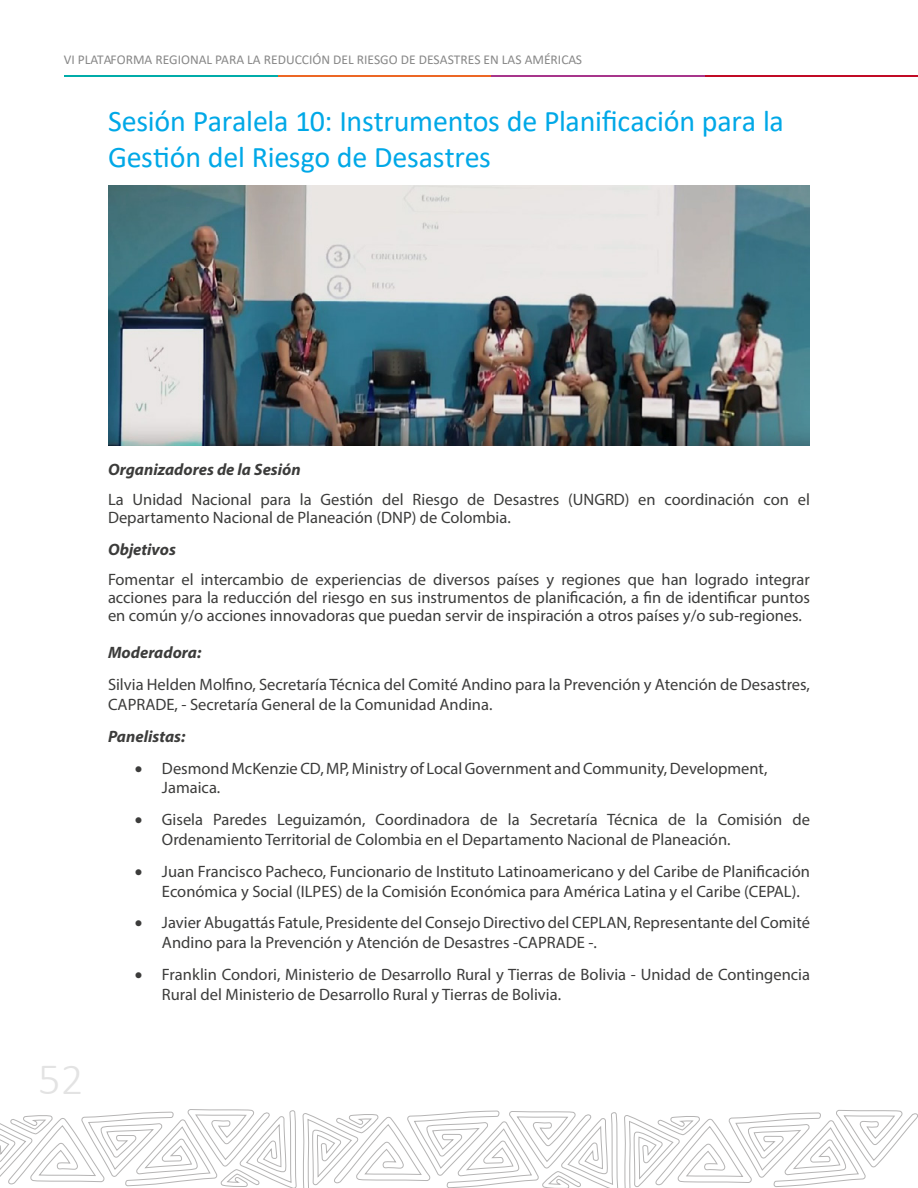
<style>
.page{position:relative;width:918px;height:1188px;background:#fff}
.page>*{position:absolute;margin:0;border:0;box-sizing:border-box;transform-origin:0 0}
.t1{font:300 45px "Calibri";color:#e3e3e3}
.t2{font:30px/36px "Calibri";letter-spacing:-.01em;color:#00a8e7}
.t3{font:16.5px/19.8px "Myriad Pro";color:#3c3c3b}
.t4{font:italic 700 16.5px "Myriad Pro";color:#3c3c3b}
.t5{font:13.5px "Calibri";color:#878787}
</style>
<div class="page">
<svg style="left:0;top:1109px;width:918px;height:79px"></svg>
<hr style="left:704px;top:76px;width:214px;height:1px;background:#c10a25">
<hr style="left:491px;top:76px;width:213px;height:1px;background:#a7358b">
<hr style="left:277px;top:76px;width:214px;height:1px;background:#ec6725">
<hr style="left:64px;top:76px;width:213px;height:1px;background:#00aca9">
<img style="left:108px;top:186px;width:702px;height:259px">
<p class="t5" style="left:64px;top:50px;width:520px">VI PLATAFORMA REGIONAL PARA LA REDUCCIÓN DEL RIESGO DE DESASTRES EN LAS AMÉRICAS</p>
<h2 class="t2" style="left:108px;top:102px;width:678px">Sesión Paralela 10: Instrumentos de Planificación para la<br>Gestión del Riesgo de Desastres</h2>
<h1 class="t1" style="left:38px;top:1051px;width:47px">52</h1>
<p class="t4" style="left:108px;top:458px;width:194px">Organizadores de la Sesión</p>
<p class="t3" style="left:108px;top:490px;width:703px;line-height:18px">La Unidad Nacional para la Gestión del Riesgo de Desastres (UNGRD) en coordinación con el<br>Departamento Nacional de Planeación (DNP) de Colombia.</p>
<p class="t4" style="left:108px;top:538px;width:69px">Objetivos</p>
<p class="t3" style="left:108px;top:570px;width:703px;line-height:18px;text-align:justify">Fomentar el intercambio de experiencias de diversos países y regiones que han logrado integrar acciones para la reducción del riesgo en sus instrumentos de planificación, a fin de identificar puntos en común y/o acciones innovadoras que puedan servir de inspiración a otros países y/o sub-regiones.</p>
<p class="t4" style="left:108px;top:642px;width:95px">Moderadora:</p>
<p class="t3" style="left:108px;top:674px;width:703px">Silvia Helden Molfino, Secretaría Técnica del Comité Andino para la Prevención y Atención de Desastres,<br>CAPRADE, - Secretaría General de la Comunidad Andina.</p>
<p class="t4" style="left:108px;top:725px;width:79px">Panelistas:</p>
<p class="t3" style="left:162px;top:758px;width:607px;text-indent:-27px">• Desmond McKenzie CD, MP, Ministry of Local Government and Community, Development,<br>Jamaica.</p>
<p class="t3" style="left:162px;top:809px;width:650px;text-indent:-27px">• Gisela Paredes Leguizamón, Coordinadora de la Secretaría Técnica de la Comisión de<br>Ordenamiento Territorial de Colombia en el Departamento Nacional de Planeación.</p>
<p class="t3" style="left:162px;top:861px;width:649px;text-indent:-27px">• Juan Francisco Pacheco, Funcionario de Instituto Latinoamericano y del Caribe de Planificación<br>Económica y Social (ILPES) de la Comisión Económica para América Latina y el Caribe (CEPAL).</p>
<p class="t3" style="left:162px;top:913px;width:650px;text-indent:-27px">• Javier Abugattás Fatule, Presidente del Consejo Directivo del CEPLAN, Representante del Comité<br>Andino para la Prevención y Atención de Desastres -CAPRADE -.</p>
<p class="t3" style="left:162px;top:964px;width:650px;text-indent:-27px">• Franklin Condori, Ministerio de Desarrollo Rural y Tierras de Bolivia - Unidad de Contingencia<br>Rural del Ministerio de Desarrollo Rural y Tierras de Bolivia.</p>
</div>
